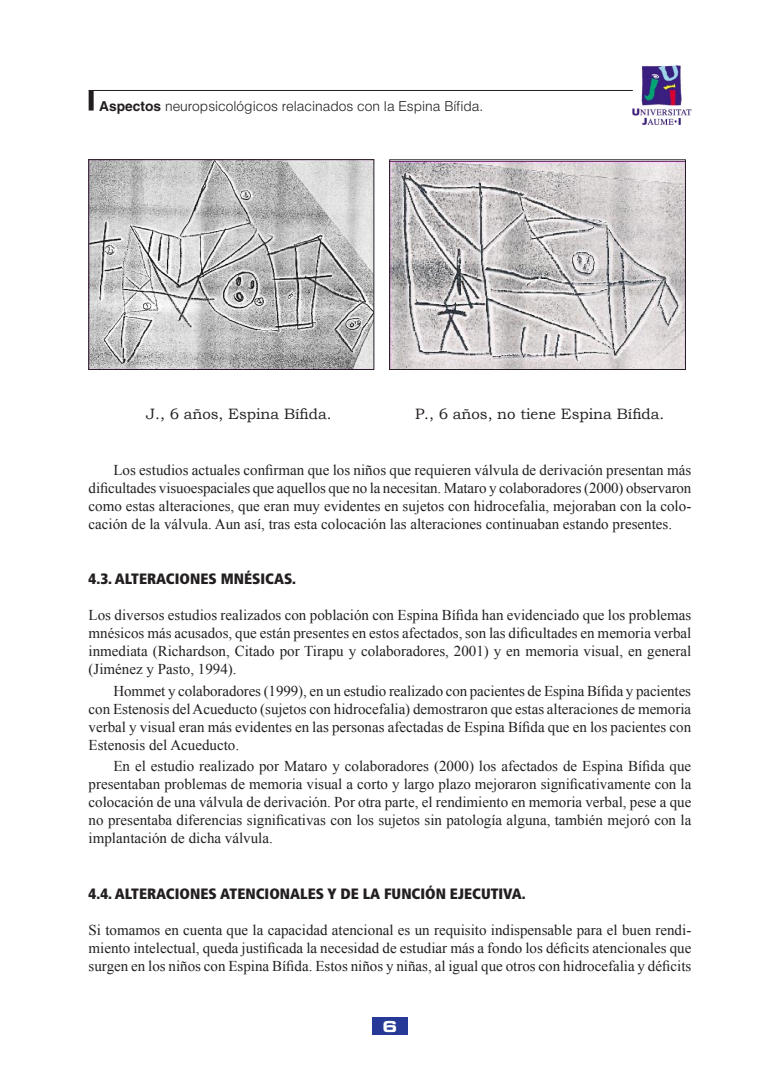
<style>
.page{position:relative;width:780px;height:1088px;background:#fff}
.page>*{position:absolute;margin:0;border:0;box-sizing:border-box;transform-origin:0 0}
.t1{font:15px/18px "Times New Roman";color:#231f20;text-align:justify}
.t2{font:900 condensed 15px "Frutiger";color:#231f20}
.t3{font:15px "Bookman Old Style";color:#231f20}
.t4{font:15px "Palindrome Expanded S Si Bold Expanded";color:#fff}
.t5{font:300 13.75px "Helvetica";color:#231f20}
.s1{font-weight:700}
</style>
<div class="page">
<img style="left:632px;top:65px;width:59px;height:59px">
<hr style="left:89px;top:90px;width:543px;height:1px;background:#231f20">
<div style="left:89px;top:91px;width:5px;height:20px;background:#231f20"></div>
<div style="left:372px;top:1017px;width:35px;height:18px;background:#263996"></div>
<img style="left:91px;top:161px;width:281px;height:207px">
<div style="left:89px;top:159px;width:285px;height:211px;border:1px solid #231f20"></div>
<img style="left:391px;top:162px;width:292px;height:206px">
<div style="left:389px;top:159px;width:296px;height:211px;border:1px solid #231f20"></div>
<p class="t5" style="left:99px;top:97px;width:385px"><span class="s1">Aspectos</span> neuropsicológicos relacinados con la Espina Bífida.</p>
<p class="t3" style="left:146px;top:404px;width:187px">J., 6 años, Espina Bífida.</p>
<p class="t3" style="left:415px;top:404px;width:251px">P., 6 años, no tiene Espina Bífida.</p>
<p class="t1" style="left:89px;top:460px;width:604px;text-indent:25px">Los estudios actuales confirman que los niños que requieren válvula de derivación presentan más dificultades visuoespaciales que aquellos que no la necesitan. Mataro y colaboradores (2000) observaron como estas alteraciones, que eran muy evidentes en sujetos con hidrocefalia, mejoraban con la colo&shy;cación de la válvula. Aun así, tras esta colocación las alteraciones continuaban estando presentes.</p>
<p class="t2" style="left:89px;top:570px;width:209px">4.3. ALTERACIONES MNÉSICAS.</p>
<p class="t1" style="left:89px;top:606px;width:604px">Los diversos estudios realizados con población con Espina Bífida han evidenciado que los problemas mnésicos más acusados, que están presentes en estos afectados, son las dificultades en memoria verbal inmediata (Richardson, Citado por Tirapu y colaboradores, 2001) y en memoria visual, en general (Jiménez y Pasto, 1994).</p>
<p class="t1" style="left:89px;top:681px;width:604px;text-indent:25px">Hommet y colaboradores (1999), en un estudio realizado con pacientes de Espina Bífida y pacientes con Estenosis del Acueducto (sujetos con hidrocefalia) demostraron que estas alteraciones de memoria verbal y visual eran más evidentes en las personas afectadas de Espina Bífida que en los pacientes con Estenosis del Acueducto.</p>
<p class="t1" style="left:89px;top:757px;width:604px;text-indent:25px">En el estudio realizado por Mataro y colaboradores (2000) los afectados de Espina Bífida que presentaban problemas de memoria visual a corto y largo plazo mejoraron significativamente con la colocación de una válvula de derivación. Por otra parte, el rendimiento en memoria verbal, pese a que no presentaba diferencias significativas con los sujetos sin patología alguna, también mejoró con la implantación de dicha válvula.</p>
<p class="t2" style="left:89px;top:884px;width:438px">4.4. ALTERACIONES ATENCIONALES Y DE LA FUNCIÓN EJECUTIVA.</p>
<p class="t1" style="left:89px;top:920px;width:604px">Si tomamos en cuenta que la capacidad atencional es un requisito indispensable para el buen rendi&shy;miento intelectual, queda justificada la necesidad de estudiar más a fondo los déficits atencionales que surgen en los niños con Espina Bífida. Estos niños y niñas, al igual que otros con hidrocefalia y déficits</p>
<p class="t4" style="left:382px;top:1015px;width:16px">6</p>
</div>
